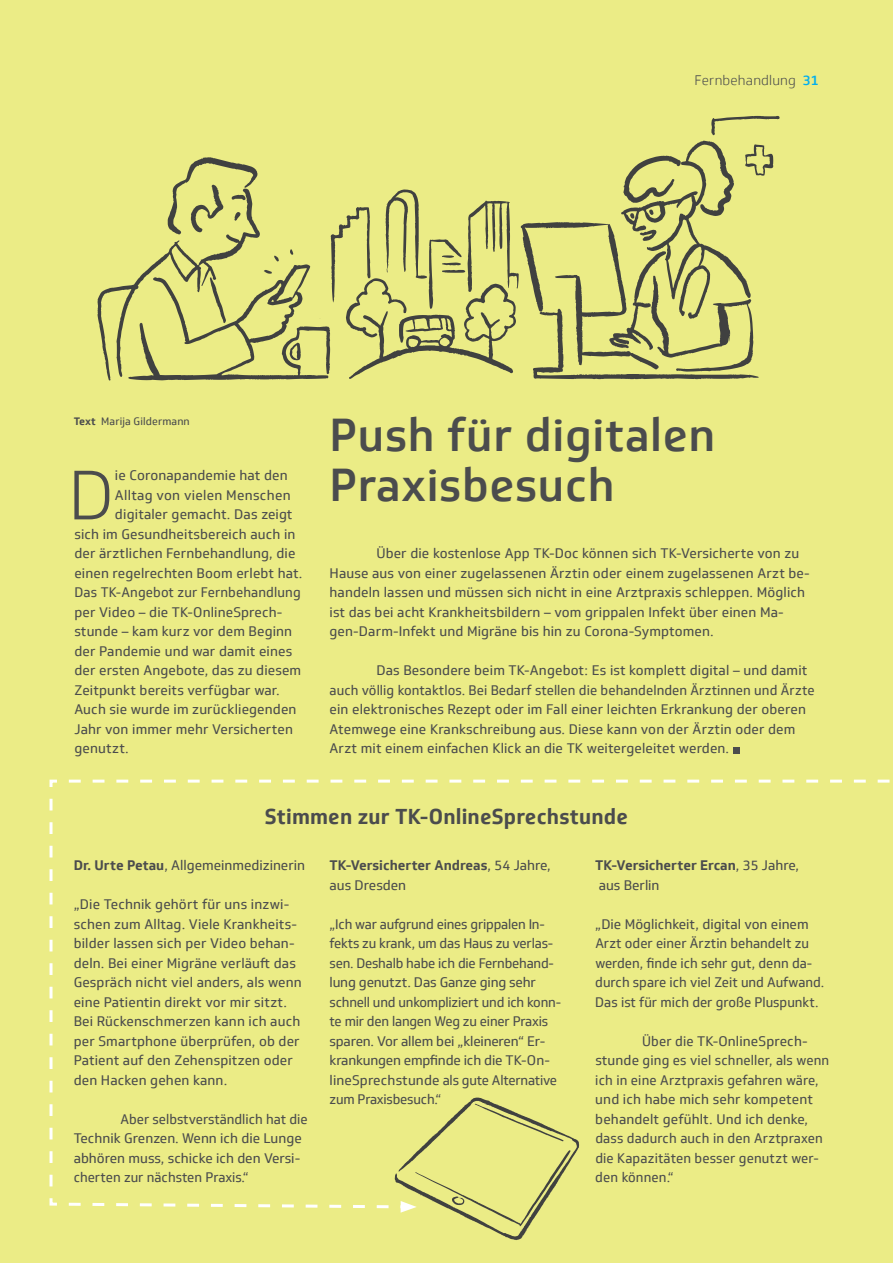
<style>
.page{position:relative;width:893px;height:1263px;background:#ebec86}
.page>*{position:absolute;margin:0;border:0;box-sizing:border-box;transform-origin:0 0}
.t1{font:300 68.25px "Soleto TK";color:#4b4c4d}
.t2{font:500 45px "Soleto TK Headline";letter-spacing:.015em;color:#4b4c4d}
.t3{font:700 21px "Soleto TK Headline";letter-spacing:.01em;color:#4b4c4d}
.t4{font:13.5px/19.5px "Soleto TK";letter-spacing:.01em;color:#4b4c4d}
.t5{font:13.5px/19.5px "Soleto TK";letter-spacing:-.015em;color:#4b4c4d}
.t6{font:700 13.5px/19.5px "Soleto TK";color:#4b4c4d}
.t7{font:300 13.5px "Soleto TK";letter-spacing:.015em;color:#4b4c4d}
.t8{font:10.5px "Soleto TK";letter-spacing:.01em;color:#4b4c4d}
.s1{font-weight:700}
.s2{font-family:"Soleto TK Headline";font-weight:500;color:#00aeef}
.s3{font-weight:400}
</style>
<div class="page">
<svg style="left:49px;top:779px;width:841px;height:427px"></svg>
<svg style="left:330px;top:189px;width:189px;height:190px"></svg>
<svg style="left:521px;top:116px;width:259px;height:263px"></svg>
<svg style="left:98px;top:157px;width:232px;height:224px"></svg>
<div style="left:733px;top:747px;width:7px;height:6px;background:#4b4c4d"></div>
<svg style="left:66px;top:1097px;width:513px;height:143px"></svg>
<p class="t8" style="left:74px;top:415px;width:118px"><span class="s1">Text</span> Marija Gildermann</p>
<p class="t7" style="left:694px;top:72px;width:126px">Fernbehandlung <span class="s2">31</span></p>
<h2 class="t2" style="left:330px;top:407px;width:387px">Push für digitalen</h2>
<p class="t1" style="left:68px;top:455px;width:48px">D</p>
<h2 class="t2" style="left:330px;top:457px;width:286px">Praxisbesuch</h2>
<p class="t4" style="left:115px;top:466px;width:174px">ie Coronapandemie hat den</p>
<p class="t4" style="left:115px;top:485px;width:177px">Alltag von vielen Menschen</p>
<p class="t4" style="left:115px;top:505px;width:179px">digitaler gemacht. Das zeigt</p>
<p class="t4" style="left:74px;top:524px;width:223px">sich im Gesundheitsbereich auch in</p>
<p class="t4" style="left:74px;top:544px;width:223px">der ärztlichen Fernbehandlung, die</p>
<p class="t4" style="left:74px;top:563px;width:230px">einen regelrechten Boom erlebt hat.</p>
<p class="t4" style="left:74px;top:583px;width:228px">Das TK-Angebot zur Fernbehandlung</p>
<p class="t4" style="left:74px;top:602px;width:210px">per Video – die TK-OnlineSprech-</p>
<p class="t4" style="left:74px;top:622px;width:219px">stunde – kam kurz vor dem Beginn</p>
<p class="t4" style="left:74px;top:641px;width:219px">der Pandemie und war damit eines</p>
<p class="t4" style="left:74px;top:661px;width:228px">der ersten Angebote, das zu diesem</p>
<p class="t4" style="left:74px;top:680px;width:207px">Zeitpunkt bereits verfügbar war.</p>
<p class="t4" style="left:74px;top:700px;width:224px">Auch sie wurde im zurückliegenden</p>
<p class="t4" style="left:74px;top:719px;width:220px">Jahr von immer mehr Versicherten</p>
<p class="t4" style="left:74px;top:739px;width:56px">genutzt.</p>
<p class="t4" style="left:330px;top:544px;width:482px;text-indent:47px">Über die kostenlose App TK-Doc können sich TK-Versicherte von zu Hause aus von einer zugelassenen Ärztin oder einem zugelassenen Arzt be&shy;handeln lassen und müssen sich nicht in eine Arztpraxis schleppen. Möglich ist das bei acht Krankheitsbildern – vom grippalen Infekt über einen Ma&shy;gen-Darm-Infekt und Migräne bis hin zu Corona-Symptomen.</p>
<p class="t4" style="left:330px;top:661px;width:486px;text-indent:47px">Das Besondere beim TK-Angebot: Es ist komplett digital – und damit auch völlig kontaktlos. Bei Bedarf stellen die behandelnden Ärztinnen und Ärzte ein elektronisches Rezept oder im Fall einer leichten Erkrankung der oberen Atemwege eine Krankschreibung aus. Diese kann von der Ärztin oder dem Arzt mit einem einfachen Klick an die TK weitergeleitet werden.</p>
<h3 class="t3" style="left:265px;top:803px;width:364px">Stimmen zur TK-OnlineSprechstunde</h3>
<p class="t4" style="left:74px;top:856px;width:233px"><span class="s1">Dr. Urte Petau</span>, Allgemeinmedizinerin</p>
<p class="t4" style="left:74px;top:895px;width:230px">„Die Technik gehört für uns inzwi&shy;schen zum Alltag. Viele Krankheits&shy;bilder lassen sich per Video behan&shy;deln. Bei einer Migräne verläuft das Gespräch nicht viel anders, als wenn eine Patientin direkt vor mir sitzt.<br>Bei Rückenschmerzen kann ich auch per Smartphone überprüfen, ob der Patient auf den Zehenspitzen oder den Hacken gehen kann.</p>
<p class="t4" style="left:74px;top:1109px;width:235px;text-indent:47px">Aber selbstverständlich hat die Technik Grenzen. Wenn ich die Lunge abhören muss, schicke ich den Versi&shy;cherten zur nächsten Praxis.“</p>
<p class="t6" style="left:330px;top:856px;width:223px">TK-Versicherter Andreas<span class="s3">, 54 Jahre, aus Dresden</span></p>
<p class="t5" style="left:330px;top:914px;width:233px">„Ich war aufgrund eines grippalen In&shy;fekts zu krank, um das Haus zu verlas&shy;sen. Deshalb habe ich die Fernbehand&shy;lung genutzt. Das Ganze ging sehr schnell und unkompliziert und ich konn&shy;te mir den langen Weg zu einer Praxis sparen. Vor allem bei „kleineren“ Er&shy;krankungen empfinde ich die TK-On&shy;lineSprechstunde als gute Alternative zum Praxisbesuch.“</p>
<p class="t6" style="left:595px;top:856px;width:205px">TK-Versicherter Ercan<span class="s3">, 35 Jahre, aus Berlin</span></p>
<p class="t4" style="left:595px;top:914px;width:231px">„Die Möglichkeit, digital von einem Arzt oder einer Ärztin behandelt zu werden, finde ich sehr gut, denn da&shy;durch spare ich viel Zeit und Aufwand.<br>Das ist für mich der große Pluspunkt.</p>
<p class="t4" style="left:595px;top:1031px;width:235px;text-indent:47px">Über die TK-OnlineSprech&shy;stunde ging es viel schneller, als wenn ich in eine Arztpraxis gefahren wäre, und ich habe mich sehr kompetent behandelt gefühlt. Und ich denke, dass dadurch auch in den Arztpraxen die Kapazitäten besser genutzt wer&shy;den können.“</p>
</div>
